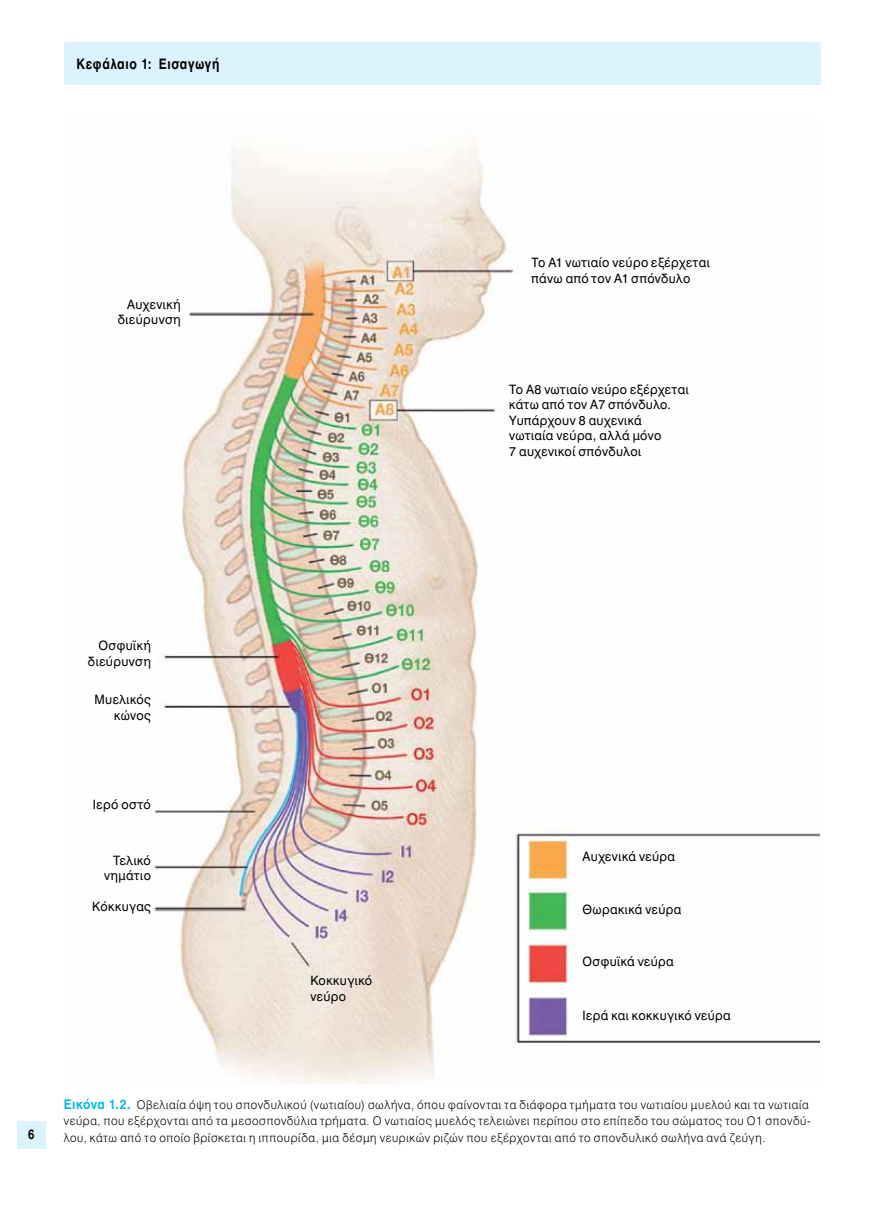
<style>
.page{position:relative;width:893px;height:1212px;background:#fff}
.page>*{position:absolute;margin:0;border:0;box-sizing:border-box;transform-origin:0 0}
.t1{font:14.25px "UB Helvetica Bold";letter-spacing:.055em;color:#000;scale:.85 1}
.t2{font:13.5px "UB Helvetica Bold";color:#000;scale:.81 1}
.t3{font:12.75px/15.5px "UB Helvetica";letter-spacing:.03em;color:#000;text-align:right}
.t4{font:300 11.85px/16.5px "UB Helvetica";letter-spacing:.05em;color:#000}
.s1{font-family:"UB Helvetica Bold";font-weight:400;font-size:13.2px;color:#00b9f1}
</style>
<div class="page">
<div style="left:64px;top:43px;width:757px;height:42px;background:#dcf2fd"></div>
<div style="left:17px;top:1121px;width:28px;height:27px;background:#dcf2fd"></div>
<img style="left:149px;top:147px;width:671px;height:936px">
<p class="t1" style="left:77px;top:55px;width:170px">Κεφάλαιο 1: Εισαγωγή</p>
<p class="t3" style="left:118px;top:297px;width:65px">Αυχενική διεύρυνση</p>
<p class="t3" style="left:531px;top:255px;width:180px;text-align:left">Το Α1 νωτιαίο νεύρο εξέρχεται πάνω από τον Α1 σπόνδυλο</p>
<p class="t3" style="left:509px;top:382px;width:181px;text-align:left">Το Α8 νωτιαίο νεύρο εξέρχεται κάτω από τον Α7 σπόνδυλο.<br>Υυπάρχουν 8 αυχενικά νωτιαία νεύρα, αλλά μόνο<br>7 αυχενικοί σπόνδυλοι</p>
<p class="t3" style="left:88px;top:638px;width:65px">Οσφυϊκή διεύρυνση</p>
<p class="t3" style="left:94px;top:692px;width:58px">Μυελικός κώνος</p>
<p class="t3" style="left:93px;top:796px;width:60px">Ιερό οστό</p>
<p class="t3" style="left:104px;top:853px;width:48px">Τελικό νημάτιο</p>
<p class="t3" style="left:92px;top:898px;width:60px">Κόκκυγας</p>
<p class="t3" style="left:310px;top:973px;width:63px;text-align:left">Κοκκυγικό νεύρο</p>
<p class="t3" style="left:583px;top:848px;width:94px">Αυχενικά νεύρα</p>
<p class="t3" style="left:583px;top:901px;width:100px">Θωρακικά νεύρα</p>
<p class="t3" style="left:583px;top:954px;width:93px">Οσφυϊκά νεύρα</p>
<p class="t3" style="left:583px;top:1008px;width:150px">Ιερά και κοκκυγικό νεύρα</p>
<p class="t2" style="left:28px;top:1126px;width:9px">6</p>
<p class="t4" style="left:64px;top:1096px;width:749px"><span class="s1">Εικόνα 1.2.</span> Οβελιαία όψη του σπονδυλικού (νωτιαίου) σωλήνα, όπου φαίνονται τα διάφορα τμήματα του νωτιαίου μυελού και τα νωτιαία νεύρα, που εξέρχονται από τα μεσοσπονδύλια τρήματα. Ο νωτιαίος μυελός τελειώνει περίπου στο επίπεδο του σώματος του Ο1 σπονδύ&shy;λου, κάτω από το οποίο βρίσκεται η ιππουρίδα, μια δέσμη νευρικών ριζών που εξέρχονται από το σπονδυλικό σωλήνα ανά ζεύγη.</p>
</div>
